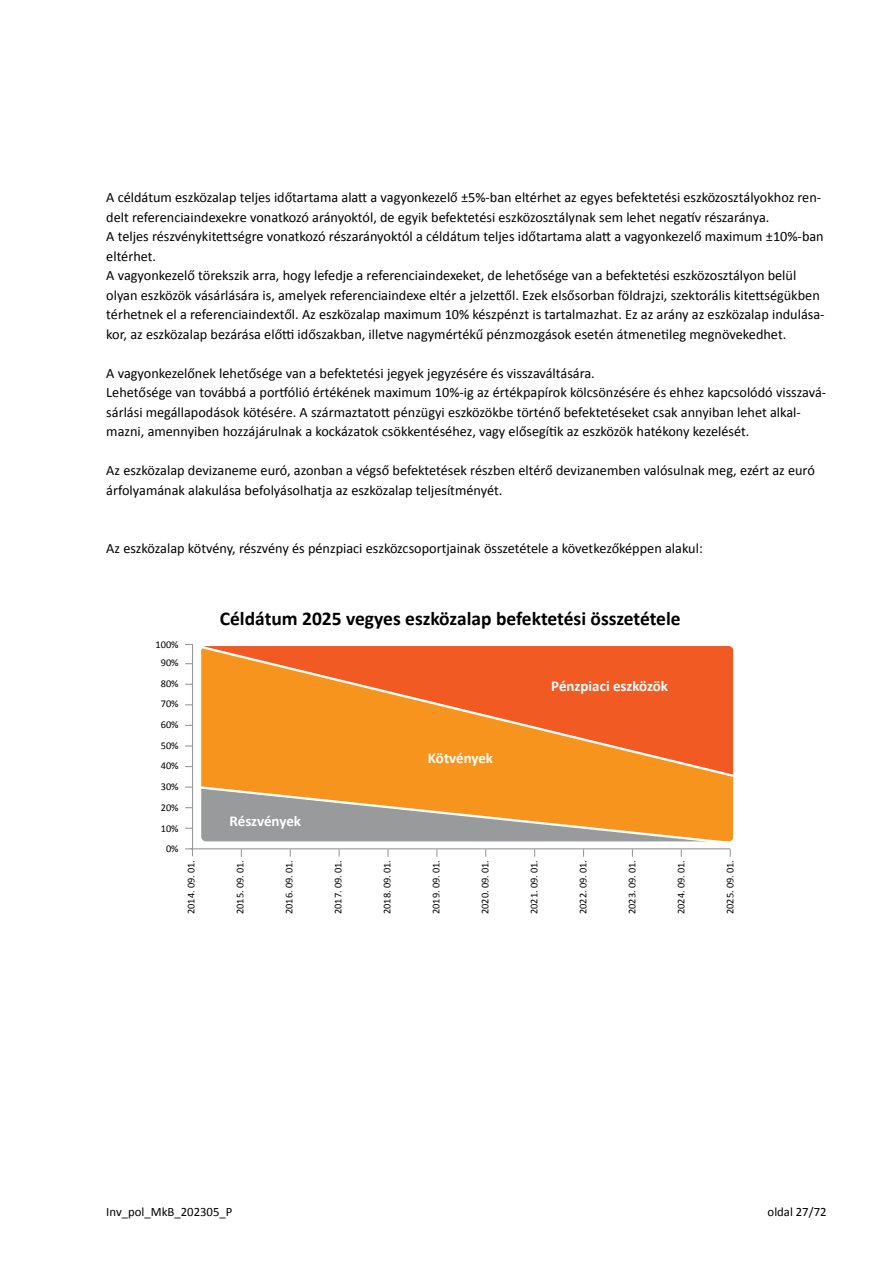
<style>
.page{position:relative;width:893px;height:1263px;background:#fff}
.page>*{position:absolute;margin:0;border:0;box-sizing:border-box;transform-origin:0 0}
.t1{font:700 19.5px "Calibri";color:#000}
.t2{font:700 15px "Calibri";color:#fff}
.t3{font:14.25px/19.5px "Calibri";color:#000}
.t4{font:12.75px "Calibri";color:#000}
.t5{font:10.35px/20.7px "Calibri";color:#000;text-align:center}
</style>
<div class="page">
<div style="left:202px;top:779px;width:531px;height:5px;background:#f7941e"></div>
<svg style="left:202px;top:647px;width:531px;height:132px;background:#f47a23"></svg>
<div style="left:191px;top:636px;width:553px;height:216px;border:10px solid #fff;border-radius:10px"></div>
<svg style="left:185px;top:784px;width:550px;height:73px"></svg>
<hr style="left:192px;top:644px;width:1px;height:205px;background:#999a9b">
<p class="t3" style="left:106px;top:188px;width:720px">A céldátum eszközalap teljes időtartama alatt a vagyonkezelő ±5%-ban eltérhet az egyes befektetési eszközosztályokhoz ren&shy;delt referenciaindexekre vonatkozó arányoktól, de egyik befektetési eszközosztálynak sem lehet negatív részaránya.<br>A teljes részvénykitettségre vonatkozó részarányoktól a céldátum teljes időtartama alatt a vagyonkezelő maximum ±10%-ban eltérhet.<br>A vagyonkezelő törekszik arra, hogy lefedje a referenciaindexeket, de lehetősége van a befektetési eszközosztályon belül olyan eszközök vásárlására is, amelyek referenciaindexe eltér a jelzettől. Ezek elsősorban földrajzi, szektorális kitettségükben térhetnek el a referenciaindextől. Az eszközalap maximum 10% készpénzt is tartalmazhat. Ez az arány az eszközalap indulása&shy;kor, az eszközalap bezárása előtti időszakban, illetve nagymértékű pénzmozgások esetén átmenetileg megnövekedhet.</p>
<p class="t3" style="left:106px;top:363px;width:721px">A vagyonkezelőnek lehetősége van a befektetési jegyek jegyzésére és visszaváltására.<br>Lehetősége van továbbá a portfólió értékének maximum 10%-ig az értékpapírok kölcsönzésére és ehhez kapcsolódó visszavá&shy;sárlási megállapodások kötésére. A származtatott pénzügyi eszközökbe történő befektetéseket csak annyiban lehet alkal&shy;mazni, amennyiben hozzájárulnak a kockázatok csökkentéséhez, vagy elősegítik az eszközök hatékony kezelését.</p>
<p class="t3" style="left:106px;top:461px;width:710px">Az eszközalap devizaneme euró, azonban a végső befektetések részben eltérő devizanemben valósulnak meg, ezért az euró árfolyamának alakulása befolyásolhatja az eszközalap teljesítményét.</p>
<p class="t3" style="left:106px;top:539px;width:598px">Az eszközalap kötvény, részvény és pénzpiaci eszközcsoportjainak összetétele a következőképpen alakul:</p>
<p class="t5" style="left:156px;top:635px;width:25px;line-height:18.5px">100%<br>90%</p>
<p class="t5" style="left:161px;top:673px;width:19px">80%<br>70%<br>60%<br>50%<br>40%<br>30%<br>20%<br>10%<br>0%</p>
<h1 class="t1" style="left:220px;top:606px;width:462px">Céldátum 2025 vegyes eszközalap befektetési összetétele</h1>
<p class="t2" style="left:230px;top:811px;width:73px">Részvények</p>
<p class="t2" style="left:428px;top:748px;width:67px">Kötvények</p>
<p class="t2" style="left:551px;top:676px;width:118px">Pénzpiaci eszközök</p>
<p class="t5" style="left:181px;top:914px;width:55px;rotate:-90deg">2014. 09. 01.</p>
<p class="t5" style="left:230px;top:914px;width:55px;rotate:-90deg">2015. 09. 01.</p>
<p class="t5" style="left:279px;top:914px;width:55px;rotate:-90deg">2016. 09. 01.</p>
<p class="t5" style="left:328px;top:914px;width:55px;rotate:-90deg">2017. 09. 01.</p>
<p class="t5" style="left:377px;top:914px;width:55px;rotate:-90deg">2018. 09. 01.</p>
<p class="t5" style="left:426px;top:914px;width:55px;rotate:-90deg">2019. 09. 01.</p>
<p class="t5" style="left:475px;top:914px;width:55px;rotate:-90deg">2020. 09. 01.</p>
<p class="t5" style="left:524px;top:914px;width:55px;rotate:-90deg">2021. 09. 01.</p>
<p class="t5" style="left:573px;top:914px;width:55px;rotate:-90deg">2022. 09. 01.</p>
<p class="t5" style="left:622px;top:914px;width:55px;rotate:-90deg">2023. 09. 01.</p>
<p class="t5" style="left:671px;top:914px;width:55px;rotate:-90deg">2024. 09. 01.</p>
<p class="t5" style="left:720px;top:914px;width:55px;rotate:-90deg">2025. 09. 01.</p>
<p class="t4" style="left:106px;top:1204px;width:128px">Inv_pol_MkB_202305_P</p>
<p class="t4" style="left:768px;top:1204px;width:61px">oldal 27/72</p>
</div>
